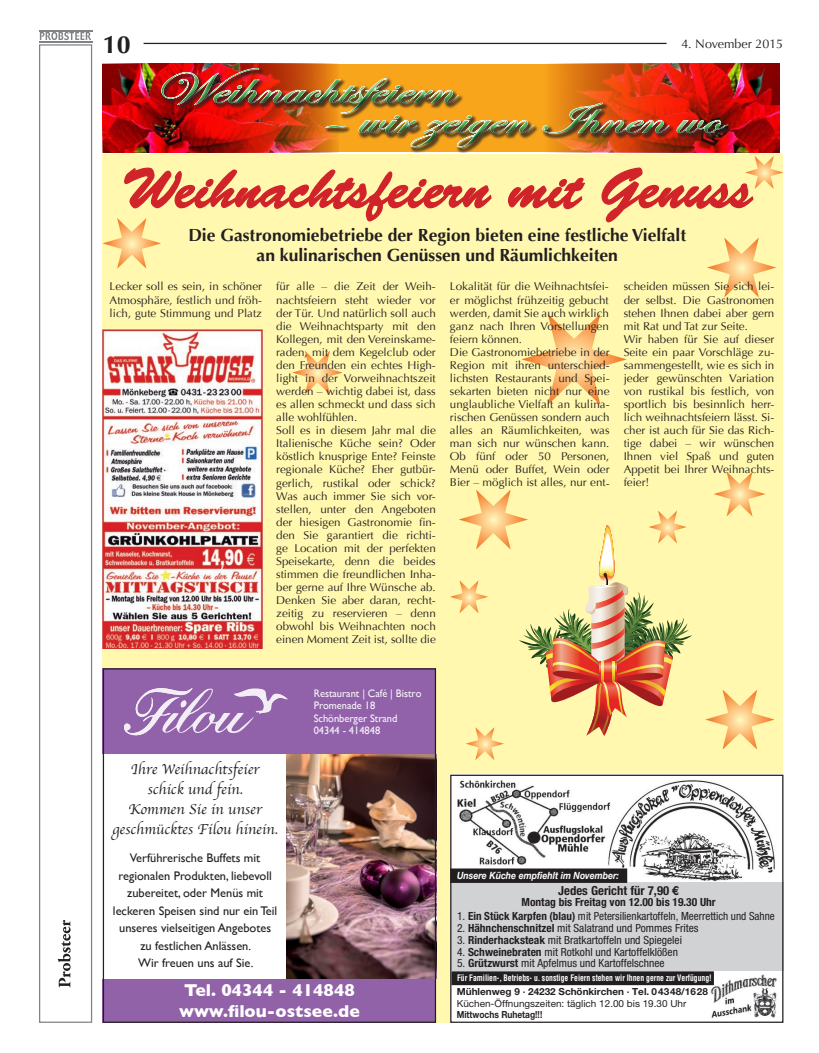
<style>
.page{position:relative;width:819px;height:1053px;background:#fff}
.page>*{position:absolute;margin:0;border:0;box-sizing:border-box;transform-origin:0 0}
.t1{font:56.25px "Brush Script Std";color:#d1232a}
.t2{font:45px "Edwardian Script ITC";color:#40ae49;scale:1.4 1}
.t3{font:700 25px "Optima";color:#231f20}
.t4{font:700 17.5px/20px "Optima";color:#231f20;text-align:center}
.t5{font:700 17.5px/21px "Gill Sans";color:#fff}
.t6{font:15px/20px "Apple Chancery";color:#231f20;text-align:center}
.t7{font:12.5px/17.5px "Gill Sans";color:#231f20;text-align:center}
.t8{font:700 condensed 12.5px "Helvetica Neue";color:#231f20}
.t9{font:12.5px "Optima";color:#231f20}
.t10{font:11.25px/13px "Optima";color:#231f20}
.t11{font:condensed 11.25px "Helvetica Neue";color:#231f20}
.t12{font:700 condensed 11.25px "Helvetica Neue";color:#231f20}
.t13{font:11.12px "Gill Sans";color:rgb(255 255 255/.95);scale:.95 1}
.t14{font:11px/12.5px "Gill Sans";color:rgb(255 255 255/.95);scale:.95 1}
.t15{font:italic 700 10px "Helvetica Neue";color:#fff;scale:.88 1}
.t16{font:700 9.75px/11.2px "Helvetica Neue";color:#231f20}
.t17{font:700 condensed 8.75px "Helvetica";color:#fff;scale:.88 1}
.s1{font-weight:700}
.s2{font-weight:400}
</style>
<div class="page">
<div style="left:156px;top:64px;width:576px;height:86px;background:#231f20;opacity:.75"></div>
<div style="left:102px;top:154px;width:681px;height:868px;background:#fff8ae"></div>
<svg style="left:521px;top:314px;width:105px;height:91px"></svg>
<svg style="left:292px;top:351px;width:50px;height:43px"></svg>
<svg style="left:705px;top:690px;width:69px;height:59px"></svg>
<svg style="left:714px;top:471px;width:51px;height:45px"></svg>
<img style="left:102px;top:67px;width:681px;height:230px">
<svg style="left:450px;top:489px;width:242px;height:271px"></svg>
<hr style="left:144px;top:43px;width:522px;height:1px;background:#231f20">
<div style="left:450px;top:774px;width:333px;height:248px;background:#fff"></div>
<img style="left:711px;top:974px;width:66px;height:44px">
<div style="left:450px;top:882px;width:333px;height:89px;background:#d1d2d4"></div>
<div style="left:450px;top:774px;width:333px;height:248px;border:1px solid #231f20"></div>
<img style="left:457px;top:780px;width:318px;height:101px">
<svg style="left:450px;top:868px;width:263px;height:136px"></svg>
<img style="left:103px;top:330px;width:159px;height:318px">
<div style="left:103px;top:668px;width:333px;height:354px;background:#fff"></div>
<img style="left:286px;top:754px;width:148px;height:224px">
<div style="left:103px;top:668px;width:333px;height:86px;background:#9162a9"></div>
<svg style="left:124px;top:687px;width:164px;height:48px"></svg>
<div style="left:103px;top:978px;width:333px;height:44px;background:#9262a9"></div>
<div style="left:103px;top:668px;width:333px;height:354px;border:1px solid #231f20"></div>
<div style="left:39px;top:44px;width:53px;height:978px;border:1px solid #808285"></div>
<svg style="left:58px;top:920px;width:13px;height:67px"></svg>
<svg style="left:40px;top:32px;width:51px;height:8px"></svg>
<hr style="left:39px;top:30px;width:53px;height:1px;background:#808285">
<hr style="left:39px;top:41px;width:53px;height:1px;background:#808285">
<p class="t3" style="left:103px;top:30px;width:29px">10</p>
<p class="t9" style="left:681px;top:36px;width:103px">4. November 2015</p>
<h2 class="t2" style="left:152px;top:64px;width:216px">Weihnachtsfeiern</h2>
<h2 class="t2" style="left:317px;top:94px;width:289px">– wir zeigen Ihnen wo</h2>
<p class="t1" style="left:122px;top:157px;width:632px">Weihnachtsfeiern mit Genuss</p>
<p class="t4" style="left:188px;top:225px;width:499px">Die Gastronomiebetriebe der Region bieten eine festliche Vielfalt an kulinarischen Genüssen und Räumlichkeiten</p>
<p class="t10" style="left:450px;top:280px;width:161px">Lokalität für die Weihnachtsfei&shy;er möglichst frühzeitig gebucht werden, damit Sie auch wirklich ganz nach Ihren Vorstellungen feiern können.<br>Die Gastronomiebetriebe in der<br>Region mit ihren unterschied&shy;lichsten Restaurants und Spei&shy;sekarten bieten nicht nur eine unglaubliche Vielfalt an kulina&shy;rischen Genüssen sondern auch alles an Räumlichkeiten, was man sich nur wünschen kann.<br>Ob fünf oder 50 Personen,<br>Menü oder Buffet, Wein oder<br>Bier – möglich ist alles, nur ent-</p>
<p class="t10" style="left:623px;top:280px;width:152px">scheiden müssen Sie sich lei&shy;der selbst. Die Gastronomen stehen Ihnen dabei aber gern mit Rat und Tat zur Seite.<br>Wir haben für Sie auf dieser<br>Seite ein paar Vorschläge zu&shy;sammengestellt, wie es sich in jeder gewünschten Variation von rustikal bis festlich, von sportlich bis besinnlich herr&shy;lich weihnachtsfeiern lässt. Si&shy;cher ist auch für Sie das Rich&shy;tige dabei – wir wünschen<br>Ihnen viel Spaß und guten<br>Appetit bei Ihrer Weihnachts&shy;feier!</p>
<p class="t10" style="left:110px;top:280px;width:154px;text-align:justify">Lecker soll es sein, in schöner Atmosphäre, festlich und fröh&shy;lich, gute Stimmung und Platz</p>
<p class="t10" style="left:276px;top:280px;width:161px">für alle – die Zeit der Weih&shy;nachtsfeiern steht wieder vor der Tür. Und natürlich soll auch die Weihnachtsparty mit den<br>Kollegen, mit den Vereinskame&shy;raden, mit dem Kegelclub oder den Freunden ein echtes High&shy;light in der Vorweihnachtszeit werden – wichtig dabei ist, dass es allen schmeckt und dass sich alle wohlfühlen.<br>Soll es in diesem Jahr mal die<br>Italienische Küche sein? Oder köstlich knusprige Ente? Feinste regionale Küche? Eher gutbür&shy;gerlich, rustikal oder schick?<br>Was auch immer Sie sich vor&shy;stellen, unter den Angeboten der hiesigen Gastronomie fin&shy;den Sie garantiert die richti&shy;ge Location mit der perfekten<br>Speisekarte, denn die beides stimmen die freundlichen Inha&shy;ber gerne auf Ihre Wünsche ab.<br>Denken Sie aber daran, recht&shy;zeitig zu reservieren – denn obwohl bis Weihnachten noch einen Moment Zeit ist, sollte die</p>
<p class="t6" style="left:112px;top:759px;width:167px">Ihre Weihnachtsfeier schick und fein.<br>Kommen Sie in unser geschmücktes Filou hinein.</p>
<p class="t7" style="left:113px;top:849px;width:166px">Verführerische Buffets mit regionalen Produkten, liebevoll zubereitet, oder Menüs mit leckeren Speisen sind nur ein Teil unseres vielseitigen Angebotes zu festlichen Anlässen.<br>Wir freuen uns auf Sie.</p>
<p class="t14" style="left:314px;top:686px;width:115px">Restaurant | Café | Bistro<br>Promenade 18<br>Schönberger Strand<br>04344 - 414848</p>
<p class="t5" style="left:179px;top:978px;width:182px">Tel. 04344 - 414848 www.filou-ostsee.de</p>
<p class="t13" style="left:119px;top:1005px;width:319px">Öffnungszeiten: Mi., Do., Fr. ab 12.00 Uhr · Sa. u. So 9.00 – 21.00 Uhr</p>
<p class="t15" style="left:457px;top:869px;width:185px">Unsere Küche empfiehlt im November:</p>
<p class="t8" style="left:558px;top:882px;width:122px">Jedes Gericht für 7,90 €</p>
<p class="t12" style="left:521px;top:895px;width:196px">Montag bis Freitag von 12.00 bis 19.30 Uhr</p>
<p class="t11" style="left:457px;top:909px;width:319px">1. <span class="s1">Ein Stück Karpfen (blau)</span> mit Petersilienkartoffeln, Meerrettich und Sahne</p>
<p class="t11" style="left:457px;top:921px;width:243px">2. <span class="s1">Hähnchenschnitzel</span> mit Salatrand und Pommes Frites</p>
<p class="t11" style="left:457px;top:933px;width:226px">3. <span class="s1">Rinderhacksteak</span> mit Bratkartoffeln und Spiegelei</p>
<p class="t11" style="left:457px;top:945px;width:222px">4. <span class="s1">Schweinebraten</span> mit Rotkohl und Kartoffelklößen</p>
<p class="t11" style="left:457px;top:956px;width:209px">5. <span class="s1">Grützwurst</span> mit Apfelmus und Kartoffelschnee</p>
<p class="t16" style="left:456px;top:985px;width:253px">Mühlenweg 9 · 24232 Schönkirchen · Tel. 04348/1628<br><span class="s2">Küchen-Öffnungszeiten: täglich 12.00 bis 19.30 Uhr<br></span>Mittwochs Ruhetag!!!</p>
<p class="t17" style="left:457px;top:972px;width:291px">Für Familien-, Betriebs- u. sonstige Feiern stehen wir Ihnen gerne zur Verfügung!</p>
</div>
